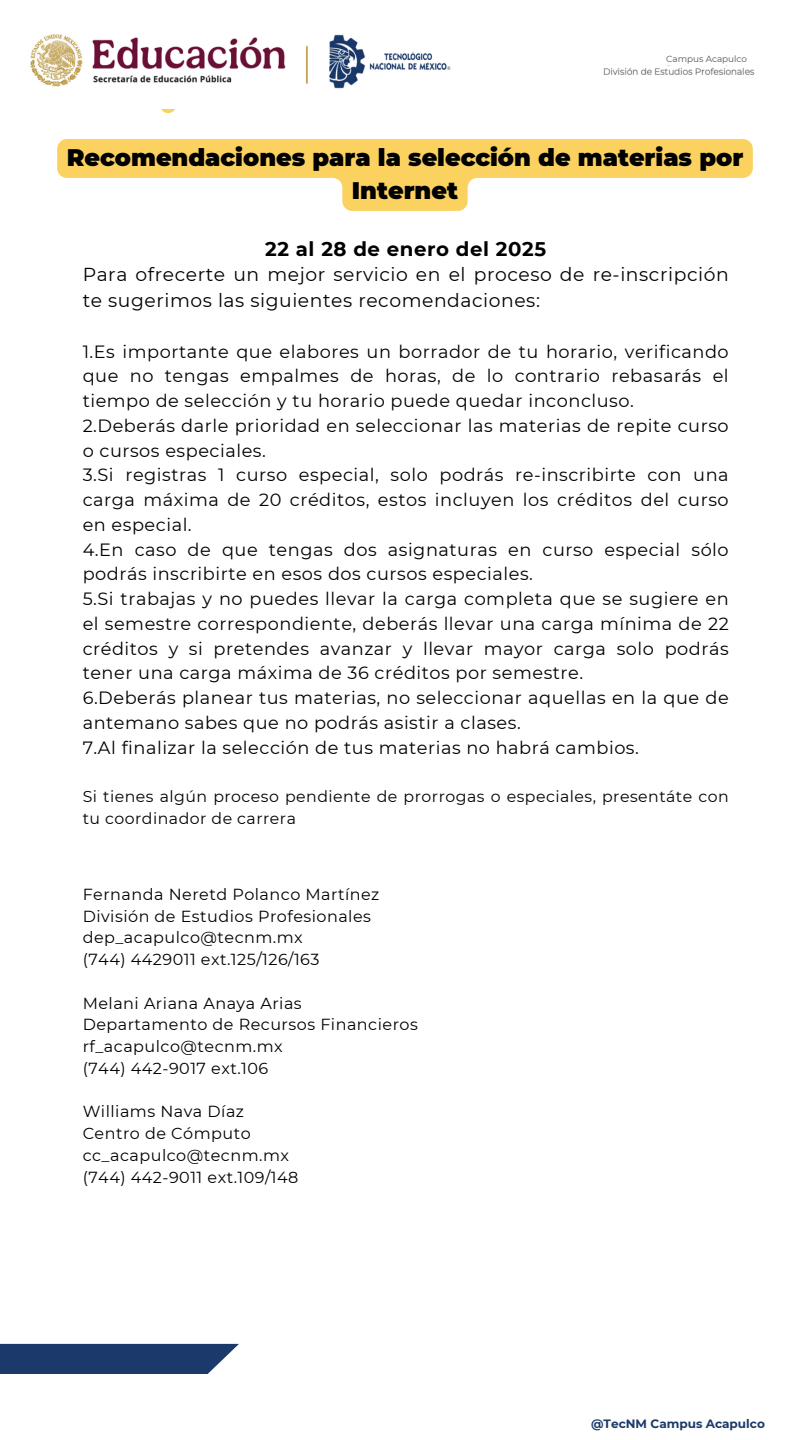
<style>
.page{position:relative;width:810px;height:1440px;background:#fff}
.page>*{position:absolute;margin:0;border:0;box-sizing:border-box;transform-origin:0 0}
.t1{font:900 23.9px/33px "Montserrat";color:#000;text-align:center}
.t2{font:700 19.7px "Montserrat";letter-spacing:.03em;color:#000}
.t3{font:18.7px/25.5px "Montserrat";letter-spacing:.03em;color:#000}
.t4{font:17.7px/24.8px "Montserrat";letter-spacing:.03em;color:#000}
.t5{font:16px/21.8px "Montserrat";letter-spacing:.03em;color:#000}
.t6{font:15.7px/21.8px "Montserrat";letter-spacing:.03em;color:#000}
.t7{font:700 12.1px "Montserrat";color:#1b3a6a}
.t8{font:8.9px "Montserrat";color:#545454}
</style>
<div class="page">
<div style="left:0;top:1344px;width:239px;height:30px;background:#1b396a"></div>
<img style="left:603px;top:65px;width:152px;height:10px">
<svg style="left:160px;top:97px;width:16px;height:16px"></svg>
<svg style="left:57px;top:139px;width:696px;height:72px;fill:#fbd160"></svg>
<img style="left:30px;top:34px;width:421px;height:74px">
<h3 class="t8" style="left:666px;top:53px;width:83px">Campus Acapulco</h3>
<h3 class="t1" style="left:67px;top:141px;width:678px">Recomendaciones para la selección de materias por<br>Internet</h3>
<p class="t2" style="left:265px;top:237px;width:282px">22 al 28 de enero del 2025</p>
<p class="t3" style="left:83px;top:262px;width:648px">Para ofrecerte un mejor servicio en el proceso de re-inscripción te sugerimos las siguientes recomendaciones:</p>
<p class="t4" style="left:83px;top:339px;width:648px">1.Es importante que elabores un borrador de tu horario, verificando que no tengas empalmes de horas, de lo contrario rebasarás el tiempo de selección y tu horario puede quedar inconcluso.<br>2.Deberás darle prioridad en seleccionar las materias de repite curso o cursos especiales.<br>3.Si registras 1 curso especial, solo podrás re-inscribirte con una carga máxima de 20 créditos, estos incluyen los créditos del curso en especial.<br>4.En caso de que tengas dos asignaturas en curso especial sólo podrás inscribirte en esos dos cursos especiales.<br>5.Si trabajas y no puedes llevar la carga completa que se sugiere en el semestre correspondiente, deberás llevar una carga mínima de 22 créditos y si pretendes avanzar y llevar mayor carga solo podrás tener una carga máxima de 36 créditos por semestre.<br>6.Deberás planear tus materias, no seleccionar aquellas en la que de antemano sabes que no podrás asistir a clases.<br>7.Al finalizar la selección de tus materias no habrá cambios.</p>
<h1 class="t6" style="left:83px;top:786px;width:648px">Si tienes algún proceso pendiente de prorrogas o especiales, presentáte con tu coordinador de carrera</h1>
<h2 class="t5" style="left:83px;top:883px;width:298px">Fernanda Neretd Polanco Martínez<br>División de Estudios Profesionales dep_acapulco@tecnm.mx<br>(744) 4429011 ext.125/126/163</h2>
<h2 class="t5" style="left:83px;top:992px;width:337px">Melani Ariana Anaya Arias<br>Departamento de Recursos Financieros rf_acapulco@tecnm.mx<br>(744) 442-9017 ext.106</h2>
<h3 class="t5" style="left:83px;top:1101px;width:217px">Williams Nava Díaz<br>Centro de Cómputo cc_acapulco@tecnm.mx (744) 442-9011 ext.109/148</h3>
<p class="t7" style="left:591px;top:1416px;width:175px">@TecNM Campus Acapulco</p>
</div>
